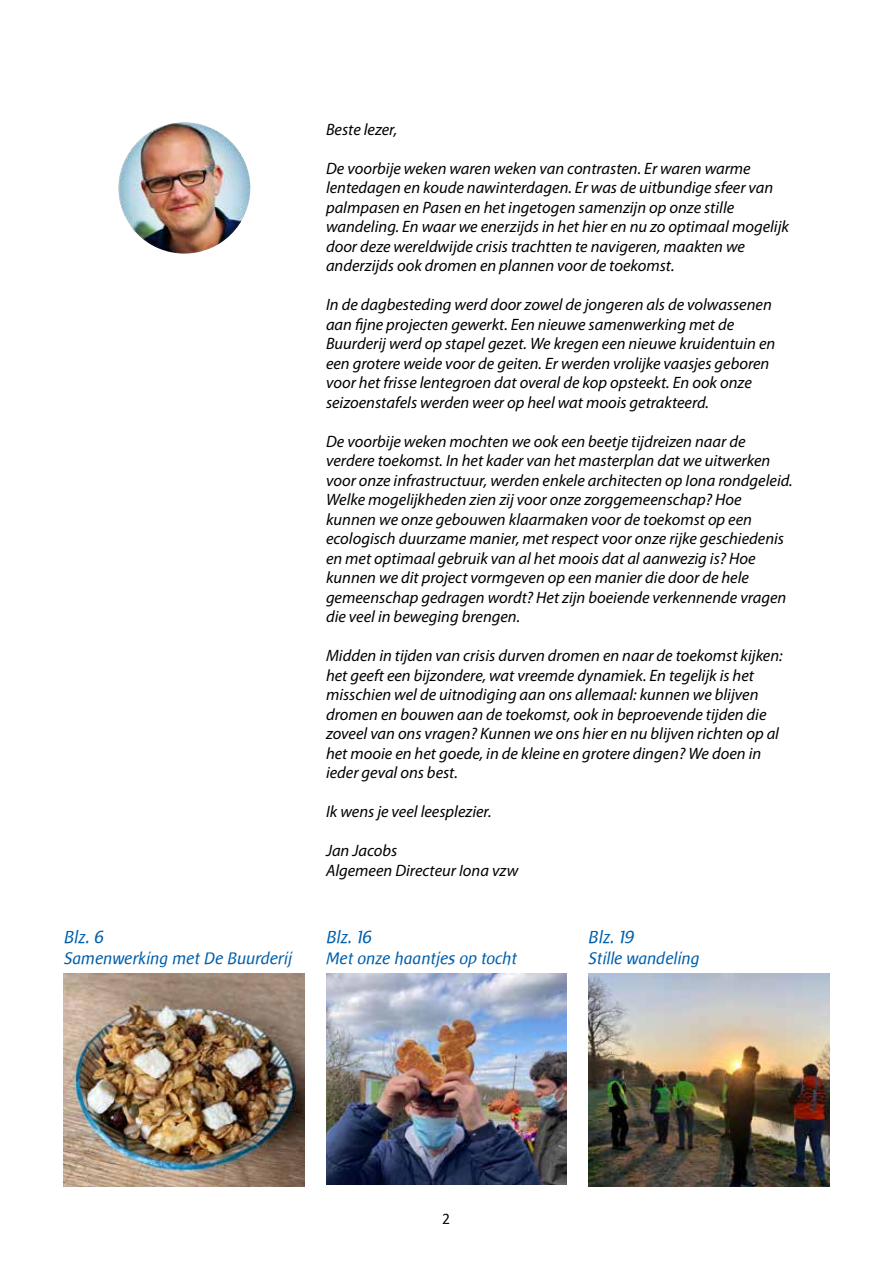
<style>
.page{position:relative;width:893px;height:1263px;background:#fff}
.page>*{position:absolute;margin:0;border:0;box-sizing:border-box;transform-origin:0 0}
.t1{font:italic 18px "Baar Sophia";color:#005fac}
.t2{font:italic 17.25px "Baar Sophia";color:#005fac}
.t3{font:italic 16.5px/19.5px "Myriad Pro";color:#000}
.t4{font:15px "Baar Sophia";color:#000}
</style>
<div class="page">
<img style="left:118px;top:122px;width:132px;height:132px;border-radius:66px">
<img style="left:64px;top:974px;width:241px;height:212px">
<img style="left:326px;top:974px;width:241px;height:210px">
<img style="left:588px;top:974px;width:241px;height:212px">
<p class="t1" style="left:64px;top:927px;width:41px">Blz. 6</p>
<p class="t2" style="left:64px;top:948px;width:229px">Samenwerking met De Buurderij</p>
<p class="t3" style="left:326px;top:119px;width:73px">Beste lezer,</p>
<p class="t3" style="left:326px;top:158px;width:464px">De voorbije weken waren weken van contrasten. Er waren warme lentedagen en koude nawinterdagen. Er was de uitbundige sfeer van palmpasen en Pasen en het ingetogen samenzijn op onze stille wandeling. En waar we enerzijds in het hier en nu zo optimaal mogelijk door deze wereldwijde crisis trachtten te navigeren, maakten we anderzijds ook dromen en plannen voor de toekomst.</p>
<p class="t3" style="left:326px;top:295px;width:451px">In de dagbesteding werd door zowel de jongeren als de volwassenen aan fijne projecten gewerkt. Een nieuwe samenwerking met de Buurderij werd op stapel gezet. We kregen een nieuwe kruidentuin en een grotere weide voor de geiten. Er werden vrolijke vaasjes geboren voor het frisse lentegroen dat overal de kop opsteekt. En ook onze seizoenstafels werden weer op heel wat moois getrakteerd.</p>
<p class="t3" style="left:326px;top:431px;width:468px">De voorbije weken mochten we ook een beetje tijdreizen naar de verdere toekomst. In het kader van het masterplan dat we uitwerken voor onze infrastructuur, werden enkele architecten op Iona rondgeleid.<br>Welke mogelijkheden zien zij voor onze zorggemeenschap? Hoe kunnen we onze gebouwen klaarmaken voor de toekomst op een ecologisch duurzame manier, met respect voor onze rijke geschiedenis en met optimaal gebruik van al het moois dat al aanwezig is? Hoe kunnen we dit project vormgeven op een manier die door de hele gemeenschap gedragen wordt? Het zijn boeiende verkennende vragen die veel in beweging brengen.</p>
<p class="t3" style="left:326px;top:646px;width:458px">Midden in tijden van crisis durven dromen en naar de toekomst kijken: het geeft een bijzondere, wat vreemde dynamiek. En tegelijk is het misschien wel de uitnodiging aan ons allemaal: kunnen we blijven dromen en bouwen aan de toekomst, ook in beproevende tijden die zoveel van ons vragen? Kunnen we ons hier en nu blijven richten op al het mooie en het goede, in de kleine en grotere dingen? We doen in ieder geval ons best.</p>
<p class="t3" style="left:326px;top:802px;width:167px">Ik wens je veel leesplezier.</p>
<p class="t3" style="left:326px;top:841px;width:194px">Jan Jacobs<br>Algemeen Directeur Iona vzw</p>
<p class="t1" style="left:326px;top:927px;width:47px">Blz. 16</p>
<p class="t2" style="left:326px;top:948px;width:192px">Met onze haantjes op tocht</p>
<p class="t1" style="left:588px;top:927px;width:47px">Blz. 19</p>
<p class="t2" style="left:588px;top:948px;width:112px">Stille wandeling</p>
<p class="t4" style="left:443px;top:1211px;width:9px">2</p>
</div>
